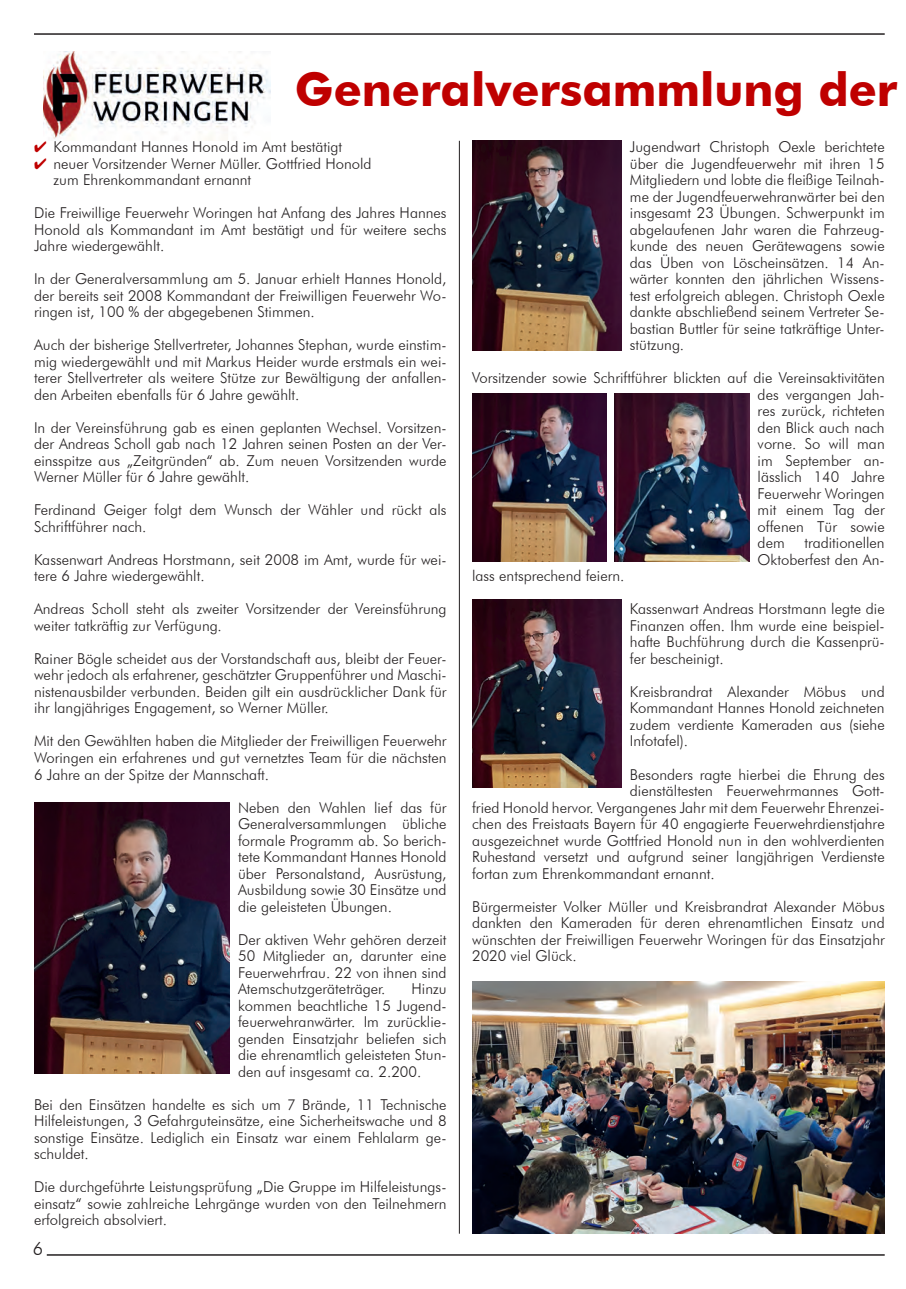
<style>
.page{position:relative;width:906px;height:1289px;background:#fff}
.page>*{position:absolute;margin:0;border:0;box-sizing:border-box;transform-origin:0 0}
.t1{font:700 46.5px "Futura BT";color:#bf0000}
.t2{font:300 18px "Futura BT";color:#231f20}
.t3{font:300 15px/16.5px "Futura BT";color:#231f20;text-align:justify}
.s1{color:#bf0000}
</style>
<div class="page">
<hr style="left:47px;top:1254px;width:837px;height:1px;background:#231f20">
<img style="left:44px;top:51px;width:226px;height:90px">
<hr style="left:459px;top:141px;width:1px;height:1092px;background:#231f20">
<img style="left:472px;top:393px;width:134px;height:169px">
<img style="left:615px;top:393px;width:134px;height:169px">
<img style="left:472px;top:599px;width:149px;height:188px">
<img style="left:34px;top:802px;width:196px;height:271px">
<img style="left:472px;top:141px;width:149px;height:209px">
<img style="left:472px;top:981px;width:412px;height:252px">
<hr style="left:34px;top:33px;width:850px;height:2px;background:#231f20">
<p class="t1" style="left:295px;top:61px;width:604px">Generalversammlung der</p>
<p class="t3" style="left:34px;top:138px;width:310px"><span class="s1">✔</span> Kommandant Hannes Honold im Amt bestätigt</p>
<p class="t3" style="left:34px;top:155px;width:339px"><span class="s1">✔</span> neuer Vorsitzender Werner Müller. Gottfried Honold</p>
<p class="t3" style="left:54px;top:171px;width:199px">zum Ehrenkommandant ernannt</p>
<p class="t3" style="left:34px;top:204px;width:414px">Die Freiwillige Feuerwehr Woringen hat Anfang des Jahres Hannes Honold als Kommandant im Amt bestätigt und für weitere sechs Jahre wiedergewählt.</p>
<p class="t3" style="left:34px;top:270px;width:414px">In der Generalversammlung am 5. Januar erhielt Hannes Honold, der bereits seit 2008 Kommandant der Freiwilligen Feuerwehr Wo&shy;ringen ist, 100 % der abgegebenen Stimmen.</p>
<p class="t3" style="left:34px;top:336px;width:414px">Auch der bisherige Stellvertreter, Johannes Stephan, wurde einstim&shy;mig wiedergewählt und mit Markus Heider wurde erstmals ein wei&shy;terer Stellvertreter als weitere Stütze zur Bewältigung der anfallen&shy;den Arbeiten ebenfalls für 6 Jahre gewählt.</p>
<p class="t3" style="left:34px;top:419px;width:414px">In der Vereinsführung gab es einen geplanten Wechsel. Vorsitzen&shy;der Andreas Scholl gab nach 12 Jahren seinen Posten an der Ver&shy;einsspitze aus „Zeitgründen“ ab. Zum neuen Vorsitzenden wurde Werner Müller für 6 Jahre gewählt.</p>
<p class="t3" style="left:34px;top:501px;width:414px">Ferdinand Geiger folgt dem Wunsch der Wähler und rückt als<br>Schriftführer nach.</p>
<p class="t3" style="left:34px;top:551px;width:414px">Kassenwart Andreas Horstmann, seit 2008 im Amt, wurde für wei&shy;tere 6 Jahre wiedergewählt.</p>
<p class="t3" style="left:34px;top:600px;width:414px">Andreas Scholl steht als zweiter Vorsitzender der Vereinsführung weiter tatkräftig zur Verfügung.</p>
<p class="t3" style="left:34px;top:650px;width:414px">Rainer Bögle scheidet aus der Vorstandschaft aus, bleibt der Feuer&shy;wehr jedoch als erfahrener, geschätzter Gruppenführer und Maschi&shy;nistenausbilder verbunden. Beiden gilt ein ausdrücklicher Dank für ihr langjähriges Engagement, so Werner Müller.</p>
<p class="t3" style="left:34px;top:732px;width:414px">Mit den Gewählten haben die Mitglieder der Freiwilligen Feuerwehr Woringen ein erfahrenes und gut vernetztes Team für die nächsten 6 Jahre an der Spitze der Mannschaft.</p>
<p class="t3" style="left:238px;top:798px;width:210px">Neben den Wahlen lief das für Generalversammlungen übliche formale Programm ab. So berich&shy;tete Kommandant Hannes Honold über Personalstand, Ausrüstung, Ausbildung sowie 30 Einsätze und die geleisteten Übungen.</p>
<p class="t3" style="left:238px;top:930px;width:210px">Der aktiven Wehr gehören derzeit 50 Mitglieder an, darunter eine Feuerwehrfrau. 22 von ihnen sind Atemschutzgeräteträger.</p>
<p class="t3" style="left:238px;top:980px;width:210px;text-indent:173px">Hinzu kommen beachtliche 15 Jugend&shy;feuerwehranwärter. Im zurücklie&shy;genden Einsatzjahr beliefen sich die ehrenamtlich geleisteten Stun&shy;den auf insgesamt ca. 2.200.</p>
<p class="t3" style="left:34px;top:1095px;width:414px">Bei den Einsätzen handelte es sich um 7 Brände, 11 Technische Hilfeleistungen, 3 Gefahrguteinsätze, eine Sicherheitswache und 8 sonstige Einsätze. Lediglich ein Einsatz war einem Fehlalarm ge&shy;schuldet.</p>
<p class="t3" style="left:34px;top:1178px;width:414px">Die durchgeführte Leistungsprüfung „Die Gruppe im Hilfeleistungs&shy;einsatz“ sowie zahlreiche Lehrgänge wurden von den Teilnehmern erfolgreich absolviert.</p>
<p class="t2" style="left:33px;top:1237px;width:12px">6</p>
<p class="t3" style="left:630px;top:138px;width:256px">Jugendwart Christoph Oexle berichtete über die Jugendfeuerwehr mit ihren 15<br>Mitgliedern und lobte die fleißige Teilnah&shy;me der Jugendfeuerwehranwärter bei den insgesamt 23 Übungen. Schwerpunkt im abgelaufenen Jahr waren die Fahrzeug&shy;kunde des neuen Gerätewagens sowie das Üben von Löscheinsätzen. 14 An&shy;wärter konnten den jährlichen Wissens&shy;test erfolgreich ablegen. Christoph Oexle dankte abschließend seinem Vertreter Se&shy;bastian Buttler für seine tatkräftige Unter&shy;stützung.</p>
<p class="t3" style="left:757px;top:369px;width:129px;text-indent:-285px">Vorsitzender sowie Schriftführer blickten auf die Vereinsaktivitäten des vergangen Jah&shy;res zurück, richteten den Blick auch nach vorne. So will man im September an&shy;lässlich 140 Jahre Feuerwehr Woringen mit einem Tag der offenen Tür sowie dem</p>
<p class="t3" style="left:757px;top:534px;width:129px;text-align:right">traditionellen<br>Oktoberfest den An-</p>
<p class="t3" style="left:472px;top:567px;width:154px">lass entsprechend feiern.</p>
<p class="t3" style="left:630px;top:600px;width:256px">Kassenwart Andreas Horstmann legte die Finanzen offen. Ihm wurde eine beispiel&shy;hafte Buchführung durch die Kassenprü&shy;fer bescheinigt.</p>
<p class="t3" style="left:630px;top:683px;width:256px">Kreisbrandrat Alexander Möbus und Kommandant Hannes Honold zeichneten zudem verdiente Kameraden aus (siehe Infotafel).</p>
<p class="t3" style="left:630px;top:765px;width:256px">Besonders ragte hierbei die Ehrung des</p>
<p class="t3" style="left:630px;top:782px;width:256px">dienstältesten Feuerwehrmannes Gott-</p>
<p class="t3" style="left:472px;top:798px;width:414px">fried Honold hervor. Vergangenes Jahr mit dem Feuerwehr Ehrenzei-</p>
<p class="t3" style="left:472px;top:815px;width:414px">chen des Freistaats Bayern für 40 engagierte Feuerwehrdienstjahre</p>
<p class="t3" style="left:472px;top:831px;width:414px">ausgezeichnet wurde Gottfried Honold nun in den wohlverdienten</p>
<p class="t3" style="left:472px;top:848px;width:414px">Ruhestand versetzt und aufgrund seiner langjährigen Verdienste</p>
<p class="t3" style="left:472px;top:864px;width:244px">fortan zum Ehrenkommandant ernannt.</p>
<p class="t3" style="left:472px;top:897px;width:414px">Bürgermeister Volker Müller und Kreisbrandrat Alexander Möbus dankten den Kameraden für deren ehrenamtlichen Einsatz und wünschten der Freiwilligen Feuerwehr Woringen für das Einsatzjahr 2020 viel Glück.</p>
</div>
